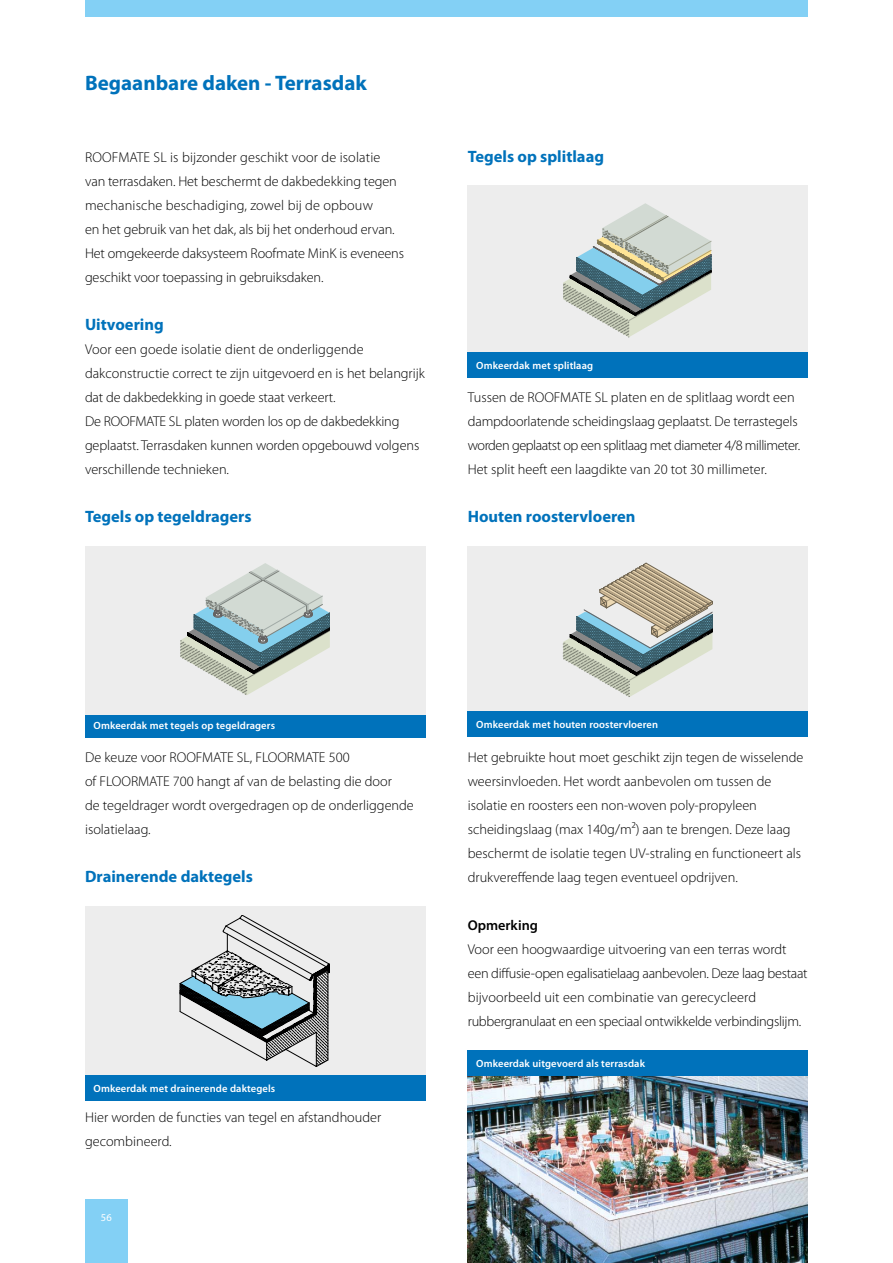
<style>
.page{position:relative;width:893px;height:1263px;background:#fff}
.page>*{position:absolute;margin:0;border:0;box-sizing:border-box;transform-origin:0 0}
.t1{font:700 21px "Myriad Pro";color:#0072bb}
.t2{font:700 16.5px "Myriad Pro";color:#0072bb}
.t3{font:300 14.25px/24px "Myriad Pro";color:#000}
.t4{font:300 14.25px/24px "Myriad Pro";letter-spacing:-.02em;color:#000}
.t5{font:600 14.25px "Myriad Pro";color:#000}
.t6{font:600 10.5px "Myriad Pro";letter-spacing:.01em;color:#fff}
.t7{font:10.5px "Myriad Pro";color:#fff}
</style>
<div class="page">
<div style="left:85px;top:1199px;width:43px;height:64px;background:#83d0f5"></div>
<div style="left:85px;top:0;width:723px;height:17px;background:#83d0f5"></div>
<div style="left:468px;top:186px;width:340px;height:169px;background:#ededed"></div>
<div style="left:468px;top:352px;width:340px;height:25px;background:#0072bb"></div>
<div style="left:85px;top:906px;width:340px;height:177px;background:#ededed"></div>
<svg style="left:180px;top:915px;width:150px;height:151px"></svg>
<div style="left:85px;top:1075px;width:340px;height:26px;background:#0072bb"></div>
<img style="left:468px;top:1075px;width:340px;height:188px">
<div style="left:85px;top:712px;width:340px;height:26px;background:#0072bb"></div>
<div style="left:85px;top:546px;width:340px;height:168px;background:#ededed"></div>
<svg style="left:180px;top:563px;width:150px;height:132px"></svg>
<svg style="left:563px;top:203px;width:149px;height:134px"></svg>
<div style="left:468px;top:546px;width:340px;height:168px;background:#ededed"></div>
<div style="left:468px;top:711px;width:340px;height:25px;background:#0072bb"></div>
<svg style="left:563px;top:563px;width:150px;height:134px"></svg>
<div style="left:468px;top:1050px;width:340px;height:25px;background:#0072bb"></div>
<h1 class="t1" style="left:85px;top:71px;width:283px">Begaanbare daken - Terrasdak</h1>
<p class="t3" style="left:85px;top:145px;width:320px">ROOFMATE SL is bijzonder geschikt voor de isolatie van terrasdaken. Het beschermt de dakbedekking tegen mechanische beschadiging, zowel bij de opbouw<br>en het gebruik van het dak, als bij het onderhoud ervan.<br>Het omgekeerde daksysteem Roofmate MinK is eveneens geschikt voor toepassing in gebruiksdaken.</p>
<p class="t2" style="left:85px;top:315px;width:80px">Uitvoering</p>
<p class="t3" style="left:85px;top:337px;width:341px">Voor een goede isolatie dient de onderliggende dakconstructie correct te zijn uitgevoerd en is het belangrijk dat de dakbedekking in goede staat verkeert.<br>De ROOFMATE SL platen worden los op de dakbedekking geplaatst. Terrasdaken kunnen worden opgebouwd volgens verschillende technieken.</p>
<p class="t2" style="left:85px;top:507px;width:168px">Tegels op tegeldragers</p>
<p class="t2" style="left:468px;top:147px;width:138px">Tegels op splitlaag</p>
<p class="t6" style="left:476px;top:359px;width:118px">Omkeerdak met splitlaag</p>
<p class="t3" style="left:468px;top:385px;width:334px">Tussen de ROOFMATE SL platen en de splitlaag wordt een dampdoorlatende scheidingslaag geplaatst. De terrastegels worden geplaatst op een splitlaag met diameter 4/8 millimeter.<br>Het split heeft een laagdikte van 20 tot 30 millimeter.</p>
<p class="t2" style="left:468px;top:507px;width:169px">Houten roostervloeren</p>
<p class="t6" style="left:94px;top:720px;width:183px">Omkeerdak met tegels op tegeldragers</p>
<p class="t6" style="left:476px;top:718px;width:183px">Omkeerdak met houten roostervloeren</p>
<p class="t3" style="left:85px;top:745px;width:330px">De keuze voor ROOFMATE SL, FLOORMATE 500<br>of FLOORMATE 700 hangt af van de belasting die door<br>de tegeldrager wordt overgedragen op de onderliggende isolatielaag.</p>
<p class="t2" style="left:85px;top:867px;width:169px">Drainerende daktegels</p>
<p class="t6" style="left:94px;top:1082px;width:183px">Omkeerdak met drainerende daktegels</p>
<p class="t3" style="left:85px;top:1105px;width:298px">Hier worden de functies van tegel en afstandhouder gecombineerd.</p>
<p class="t7" style="left:101px;top:1212px;width:12px">56</p>
<p class="t3" style="left:468px;top:745px;width:337px">Het gebruikte hout moet geschikt zijn tegen de wisselende weersinvloeden. Het wordt aanbevolen om tussen de isolatie en roosters een non-woven poly-propyleen scheidingslaag (max 140g/m²) aan te brengen. Deze laag beschermt de isolatie tegen UV-straling en functioneert als drukvereffende laag tegen eventueel opdrijven.</p>
<p class="t5" style="left:468px;top:917px;width:72px">Opmerking</p>
<p class="t4" style="left:468px;top:937px;width:341px">Voor een hoogwaardige uitvoering van een terras wordt een diffusie-open egalisatielaag aanbevolen. Deze laag bestaat bijvoorbeeld uit een combinatie van gerecycleerd rubbergranulaat en een speciaal ontwikkelde verbindingslijm.</p>
<p class="t6" style="left:476px;top:1057px;width:170px">Omkeerdak uitgevoerd als terrasdak</p>
</div>
